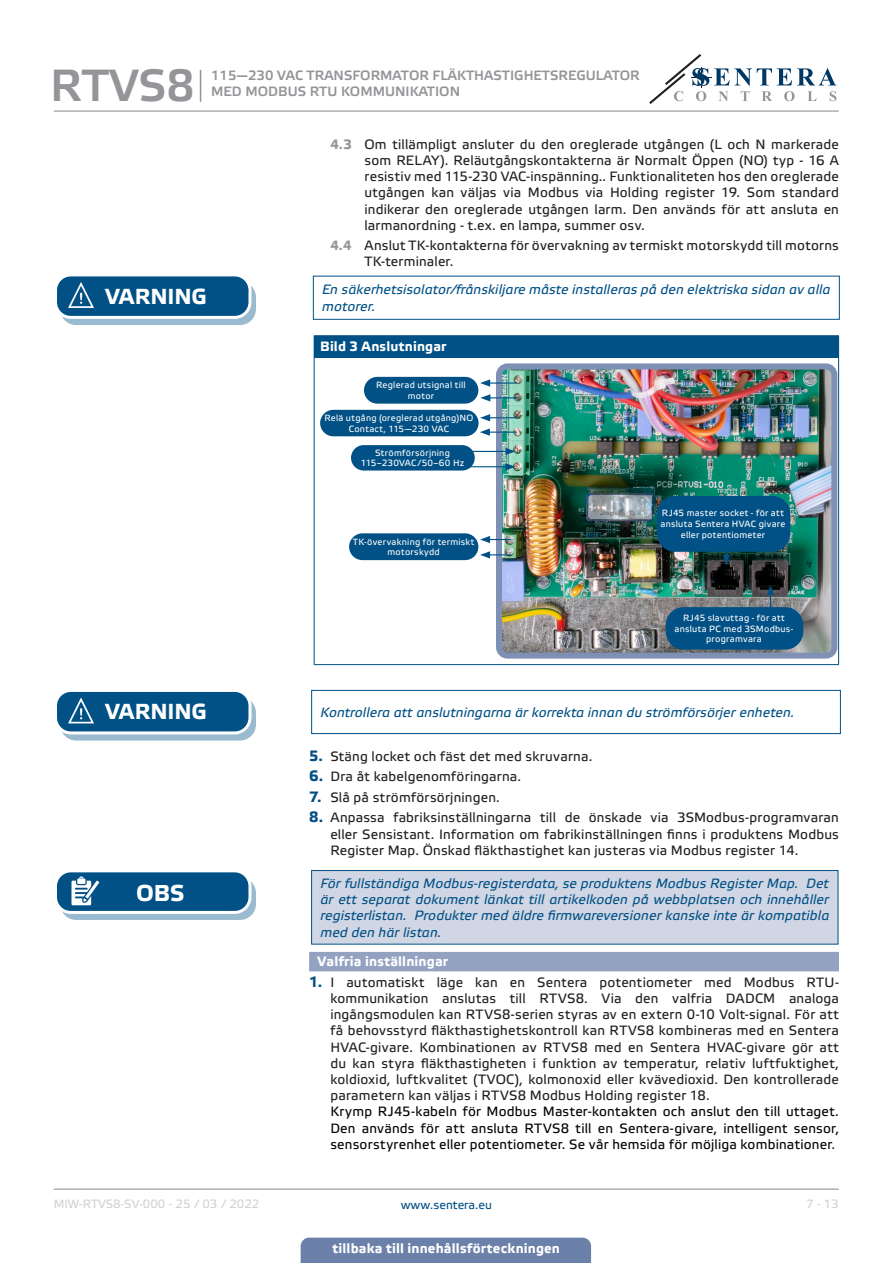
<style>
.page{position:relative;width:893px;height:1263px;background:#fff}
.page>*{position:absolute;margin:0;border:0;box-sizing:border-box;transform-origin:0 0}
.t1{font:45px "Etelka Medium Pro";color:#939598}
.t2{font:700 22.95px "Etelka Text Pro";color:#fff}
.t3{font:700 21.75px "Etelka Text Pro";letter-spacing:-.01em;color:#fff}
.t4{font:13.5px/16.2px "Etelka Text Pro";letter-spacing:.015em;color:#231f20;text-align:justify}
.attention{font:italic 13.5px/16.2px "Etelka Text Pro";letter-spacing:.01em;color:#015186;text-align:justify}
.body{font:13.5px/16.2px "Etelka Text Pro";letter-spacing:.015em;color:#040503;text-align:justify}
.Attention_text{font:italic 13.5px "Etelka Text Pro";letter-spacing:.01em;color:#015186}
.t5{font:13.5px/16.2px "Etelka Medium Pro";color:#939598}
.Number-roman{font:700 13.5px "Etelka Text Pro";letter-spacing:.01em;color:#fff}
.table_text{font:700 13.5px "Etelka Text Pro";letter-spacing:.01em;color:#fff}
.t6{font:12px "Etelka Text Pro";color:#d1d2d4}
.t7{font:12px "Etelka Text Pro";color:#015186}
.table_text-2{font:9px/10.8px "Etelka Text Pro";letter-spacing:.03em;color:#fff;text-align:center}
.s1{font-weight:700;color:#939598}
.s2{font-weight:700;font-size:15px;color:#015186}
.s3{color:#231f20}
</style>
<div class="page">
<hr style="left:54px;top:111px;width:785px;height:1px;background:#939598">
<hr style="left:54px;top:1188px;width:785px;height:2px;background:#939598">
<svg style="left:649px;top:54px;width:187px;height:50px"></svg>
<div style="left:301px;top:1237px;width:290px;height:26px;background:#6c81aa"></div>
<hr style="left:200px;top:70px;width:1px;height:32px;background:#939598">
<div style="left:309px;top:952px;width:530px;height:19px;background:#94a2c2"></div>
<div style="left:313px;top:276px;width:527px;height:44px;border:1px solid #015186"></div>
<div style="left:61px;top:282px;width:194px;height:42px;background:#9abacf;border-radius:15px"></div>
<div style="left:60px;top:281px;width:196px;height:44px;border:1px solid #015186;border-radius:15px"></div>
<div style="left:56px;top:275px;width:194px;height:42px;background:#015186;border-radius:15px"></div>
<div style="left:54px;top:273px;width:197px;height:46px;border:3px solid #fff;border-radius:15px"></div>
<svg style="left:67px;top:282px;width:39px;height:43px"></svg>
<div style="left:314px;top:336px;width:525px;height:21px;background:#015186"></div>
<hr style="left:314px;top:335px;width:525px;height:1px;background:#015186">
<hr style="left:314px;top:357px;width:1px;height:307px;background:#015186">
<hr style="left:838px;top:357px;width:1px;height:307px;background:#015186">
<hr style="left:314px;top:664px;width:525px;height:1px;background:#015186">
<img style="left:503px;top:370px;width:327px;height:282px">
<div style="left:496px;top:363px;width:341px;height:296px;border:6px solid #7e91b5;border-radius:9px"></div>
<hr style="left:488px;top:382px;width:29px;height:2px;background:#015186">
<svg style="left:480px;top:379px;width:10px;height:8px"></svg>
<hr style="left:487px;top:432px;width:30px;height:1px;background:#015186">
<svg style="left:480px;top:428px;width:10px;height:8px"></svg>
<hr style="left:726px;top:526px;width:1px;height:31px;background:#015186">
<svg style="left:723px;top:555px;width:7px;height:10px"></svg>
<hr style="left:770px;top:593px;width:1px;height:31px;background:#015186">
<svg style="left:767px;top:585px;width:7px;height:10px"></svg>
<hr style="left:458px;top:451px;width:50px;height:1px;background:#015186">
<svg style="left:505px;top:448px;width:10px;height:7px"></svg>
<svg style="left:480px;top:551px;width:31px;height:7px"></svg>
<svg style="left:480px;top:394px;width:37px;height:7px"></svg>
<svg style="left:480px;top:414px;width:37px;height:7px"></svg>
<hr style="left:458px;top:466px;width:50px;height:1px;background:#015186">
<svg style="left:505px;top:463px;width:10px;height:7px"></svg>
<svg style="left:480px;top:536px;width:31px;height:7px"></svg>
<div style="left:657px;top:496px;width:133px;height:56px;background:#015186;border-radius:18px"></div>
<div style="left:666px;top:607px;width:137px;height:42px;background:#015186;border-radius:18px"></div>
<div style="left:364px;top:377px;width:114px;height:27px;background:#015186;border-radius:13px"></div>
<div style="left:320px;top:410px;width:159px;height:26px;background:#015186;border-radius:13px"></div>
<div style="left:351px;top:445px;width:124px;height:25px;background:#015186;border-radius:13px"></div>
<div style="left:349px;top:533px;width:129px;height:27px;background:#015186;border-radius:13px"></div>
<div style="left:311px;top:690px;width:530px;height:44px;border:1px solid #015186"></div>
<svg style="left:61px;top:697px;width:194px;height:43px"></svg>
<div style="left:60px;top:697px;width:196px;height:43px;border:1px solid #015186;border-radius:15px"></div>
<div style="left:56px;top:690px;width:194px;height:43px;background:#015186;border-radius:15px"></div>
<div style="left:54px;top:689px;width:197px;height:45px;border:3px solid #fff;border-radius:15px"></div>
<svg style="left:67px;top:697px;width:38px;height:37px"></svg>
<div style="left:312px;top:870px;width:526px;height:74px;background:#d1d6e4"></div>
<div style="left:311px;top:870px;width:527px;height:74px;border:1px solid #015186"></div>
<div style="left:61px;top:878px;width:194px;height:41px;background:#9abacf;border-radius:15px"></div>
<div style="left:60px;top:877px;width:196px;height:43px;border:1px solid #015186;border-radius:15px"></div>
<div style="left:56px;top:871px;width:194px;height:41px;background:#015186;border-radius:15px"></div>
<div style="left:54px;top:869px;width:197px;height:45px;border:3px solid #fff;border-radius:15px"></div>
<svg style="left:71px;top:876px;width:34px;height:37px"></svg>
<h1 class="t1" style="left:50px;top:61px;width:146px">RTVS8</h1>
<p class="t5" style="left:211px;top:68px;width:430px">115—230 VAC TRANSFORMATOR FLÄKTHASTIGHETSREGULATOR<br>MED MODBUS RTU KOMMUNIKATION</p>
<p class="t4" style="left:364px;top:137px;width:476px;text-indent:-34px"><span class="s1">4.3</span> Om tillämpligt ansluter du den oreglerade utgången (L och N markerade som RELAY). Reläutgångskontakterna är Normalt Öppen (NO) typ - 16 A resistiv med 115-230 VAC-inspänning.. Funktionaliteten hos den oreglerade utgången kan väljas via Modbus via Holding register 19. Som standard indikerar den oreglerade utgången larm. Den används för att ansluta en larmanordning - t.ex. en lampa, summer osv.</p>
<p class="t4" style="left:364px;top:238px;width:476px;text-indent:-34px"><span class="s1">4.4</span> Anslut TK-kontakterna för övervakning av termiskt motorskydd till motorns<br>TK-terminaler.</p>
<p class="Attention_text" style="left:322px;top:283px;width:510px">En säkerhetsisolator/frånskiljare måste installeras på den elektriska sidan av alla</p>
<p class="t3" style="left:105px;top:282px;width:103px">VARNING</p>
<p class="Attention_text" style="left:322px;top:299px;width:55px">motorer.</p>
<p class="table_text" style="left:320px;top:338px;width:128px">Bild 3 Anslutningar</p>
<p class="table_text-2" style="left:376px;top:380px;width:91px">Reglerad utsignal till motor</p>
<p class="table_text-2" style="left:324px;top:413px;width:150px">Relä utgång (oreglerad utgång)NO<br>Contact, 115—230 VAC</p>
<p class="table_text-2" style="left:375px;top:448px;width:76px">Strömförsörjning</p>
<p class="table_text-2" style="left:361px;top:458px;width:105px">115–230VAC/50–60 Hz</p>
<p class="table_text-2" style="left:353px;top:537px;width:123px">TK-övervakning för termiskt motorskydd</p>
<p class="table_text-2" style="left:661px;top:508px;width:126px">RJ45 master socket - för att ansluta Sentera HVAC givare eller potentiometer</p>
<p class="table_text-2" style="left:674px;top:613px;width:120px">RJ45 slavuttag - för att ansluta PC med 3SModbus&shy;programvara</p>
<p class="t3" style="left:105px;top:698px;width:103px">VARNING</p>
<p class="attention" style="left:320px;top:705px;width:476px">Kontrollera att anslutningarna är korrekta innan du strömförsörjer enheten.</p>
<p class="t4" style="left:309px;top:749px;width:285px"><span class="s2">5.</span> Stäng locket och fäst det med skruvarna.</p>
<p class="t4" style="left:309px;top:769px;width:214px"><span class="s2">6.</span> Dra åt kabelgenomföringarna.</p>
<p class="t4" style="left:309px;top:790px;width:192px"><span class="s2">7.</span> Slå på strömförsörjningen.</p>
<p class="t4" style="left:330px;top:810px;width:510px;text-indent:-21px"><span class="s2">8.</span> Anpassa fabriksinställningarna till de önskade via 3SModbus-programvaran eller Sensistant. Information om fabrikinställningen finns i produktens Modbus Register Map. Önskad fläkthastighet kan justeras via Modbus register 14.</p>
<p class="attention" style="left:320px;top:876px;width:510px">För fullständiga Modbus-registerdata, se produktens Modbus Register Map. Det är ett separat dokument länkat till artikelkoden på webbplatsen och innehåller registerlistan. Produkter med äldre firmwareversioner kanske inte är kompatibla med den här listan.</p>
<p class="t2" style="left:136px;top:879px;width:50px">OBS</p>
<p class="Number-roman" style="left:318px;top:953px;width:132px">Valfria inställningar</p>
<p class="t4" style="left:330px;top:975px;width:510px;text-indent:-21px"><span class="s2">1.</span> I automatiskt läge kan en Sentera potentiometer med Modbus RTU&shy;kommunikation anslutas till RTVS8. Via den valfria DADCM analoga ingångsmodulen kan RTVS8-serien styras av en extern 0-10 Volt-signal. För att få behovsstyrd fläkthastighetskontroll kan RTVS8 kombineras med en Sentera HVAC-givare. Kombinationen av RTVS8 med en Sentera HVAC-givare gör att du kan styra fläkthastigheten i funktion av temperatur, relativ luftfuktighet, koldioxid, luftkvalitet (TVOC), kolmonoxid eller kvävedioxid. Den kontrollerade parametern kan väljas i RTVS8 Modbus Holding register 18.</p>
<p class="body" style="left:330px;top:1104px;width:510px">Krymp RJ45-kabeln för Modbus Master-kontakten och anslut den till uttaget.<br>Den används för att ansluta RTVS8 till en Sentera-givare, intelligent sensor, sensorstyrenhet eller potentiometer. Se vår hemsida för möjliga kombinationer<span class="s3">.</span></p>
<p class="t6" style="left:54px;top:1197px;width:207px">MIW-RTVS8-SV-000 - 25 / 03 / 2022</p>
<p class="t7" style="left:401px;top:1198px;width:93px">www.sentera.eu</p>
<p class="t6" style="left:806px;top:1197px;width:34px">7 - 13</p>
<p class="Number-roman" style="left:332px;top:1239px;width:229px">tillbaka till innehållsförteckningen</p>
</div>
